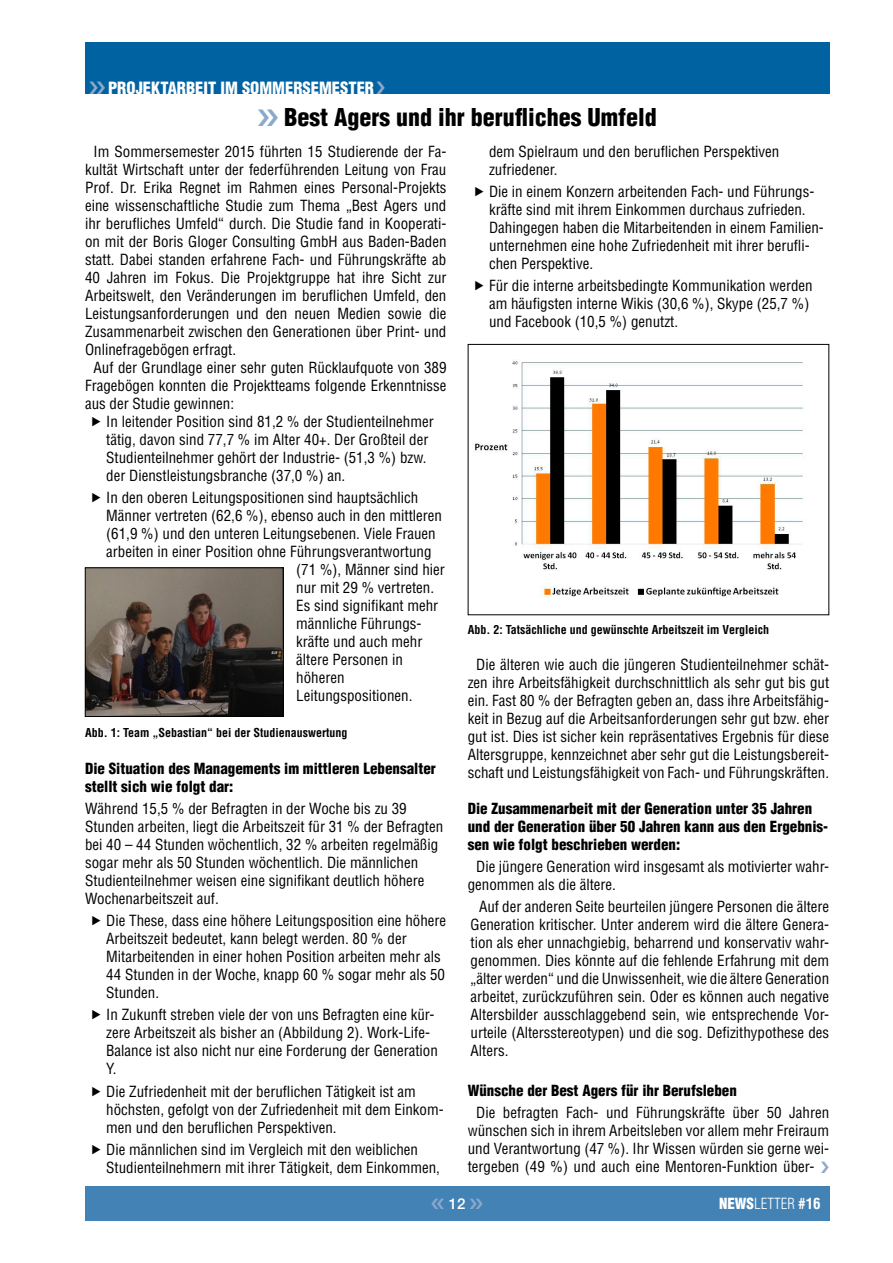
<style>
.page{position:relative;width:893px;height:1263px;background:#fff}
.page>*{position:absolute;margin:0;border:0;box-sizing:border-box;transform-origin:0 0}
.Head1{font:900 condensed 24px "Helvetica";color:#000}
.t1{font:900 condensed 16.5px "Helvetica";color:#fff}
.FließText1{font:condensed 15px/18px "Helvetica";color:#000}
.Aufzählungspunkte__l{font:condensed 15px/18px "Helvetica";color:#000}
.FließText1_ohne_Einz{font:900 condensed 15px/18px "Helvetica";color:#000}
.t2{font:300 condensed 15px "Helvetica";color:#fff}
.t3{font:500 15px "Helvetica Neue";color:#fff}
.BU{font:700 condensed 12px "Helvetica";color:#000}
.s1{font-weight:900}
.s2{font-weight:700}
</style>
<div class="page">
<div style="left:85px;top:1186px;width:744px;height:34px;background:#4382b5"></div>
<img style="left:87px;top:570px;width:194px;height:145px">
<div style="left:85px;top:568px;width:198px;height:149px;border:1px solid #000"></div>
<img style="left:475px;top:361px;width:328px;height:237px">
<div style="left:85px;top:43px;width:744px;height:51px;background:#0062a0"></div>
<p class="t1" style="left:108px;top:77px;width:267px">PROJEKTARBEIT IM SOMMERSEMESTER</p>
<p class="Head1" style="left:284px;top:102px;width:374px">Best Agers und ihr berufliches Umfeld</p>
<p class="FließText1" style="left:85px;top:142px;width:363px;text-align:justify;text-indent:9px">Im Sommersemester 2015 führten 15 Studierende der Fa&shy;kultät Wirtschaft unter der federführenden Leitung von Frau Prof. Dr. Erika Regnet im Rahmen eines Personal-Projekts eine wissenschaftliche Studie zum Thema „Best Agers und ihr berufliches Umfeld“ durch. Die Studie fand in Kooperati&shy;on mit der Boris Gloger Consulting GmbH aus Baden-Baden statt. Dabei standen erfahrene Fach- und Führungskräfte ab 40 Jahren im Fokus. Die Projektgruppe hat ihre Sicht zur Arbeitswelt, den Veränderungen im beruflichen Umfeld, den Leistungsanforderungen und den neuen Medien sowie die Zusammenarbeit zwischen den Generationen über Print- und Onlinefragebögen erfragt.</p>
<p class="FließText1" style="left:85px;top:358px;width:363px;text-align:justify;text-indent:9px">Auf der Grundlage einer sehr guten Rücklaufquote von 389<br>Fragebögen konnten die Projektteams folgende Erkenntnisse aus der Studie gewinnen:</p>
<p class="FließText1" style="left:106px;top:412px;width:329px">In leitender Position sind 81,2 % der Studienteilnehmer tätig, davon sind 77,7 % im Alter 40+. Der Großteil der Studienteilnehmer gehört der Industrie- (51,3 %) bzw. der Dienstleistungsbranche (37,0 %) an.</p>
<p class="FließText1" style="left:106px;top:488px;width:313px">In den oberen Leitungspositionen sind hauptsächlich</p>
<p class="FließText1" style="left:106px;top:506px;width:337px">Männer vertreten (62,6 %), ebenso auch in den mittleren</p>
<p class="FließText1" style="left:106px;top:524px;width:331px">(61,9 %) und den unteren Leitungsebenen. Viele Frauen</p>
<p class="FließText1" style="left:106px;top:542px;width:327px">arbeiten in einer Position ohne Führungsverantwortung</p>
<p class="FließText1" style="left:296px;top:560px;width:150px">(71 %), Männer sind hier</p>
<p class="FließText1" style="left:296px;top:578px;width:139px">nur mit 29 % vertreten.</p>
<p class="FließText1" style="left:296px;top:596px;width:144px">Es sind signifikant mehr</p>
<p class="FließText1" style="left:296px;top:614px;width:127px">männliche Führungs-</p>
<p class="FließText1" style="left:296px;top:632px;width:128px">kräfte und auch mehr</p>
<p class="FließText1" style="left:296px;top:650px;width:108px">ältere Personen in</p>
<p class="FließText1" style="left:296px;top:668px;width:50px">höheren</p>
<p class="FließText1" style="left:296px;top:686px;width:118px">Leitungspositionen.</p>
<p class="BU" style="left:85px;top:726px;width:264px">Abb. 1: Team „Sebastian“ bei der Studienauswertung</p>
<p class="FließText1_ohne_Einz" style="left:85px;top:759px;width:352px">Die Situation des Managements im mittleren Lebensalter stellt sich wie folgt dar:</p>
<p class="Aufzählungspunkte__l" style="left:85px;top:799px;width:360px">Während 15,5 % der Befragten in der Woche bis zu 39<br>Stunden arbeiten, liegt die Arbeitszeit für 31 % der Befragten bei 40 – 44 Stunden wöchentlich, 32 % arbeiten regelmäßig sogar mehr als 50 Stunden wöchentlich. Die männlichen Studienteilnehmer weisen eine signifikant deutlich höhere Wochenarbeitszeit auf.</p>
<p class="FließText1" style="left:106px;top:911px;width:341px">Die These, dass eine höhere Leitungsposition eine höhere Arbeitszeit bedeutet, kann belegt werden. 80 % der Mitarbeitenden in einer hohen Position arbeiten mehr als 44 Stunden in der Woche, knapp 60 % sogar mehr als 50<br>Stunden.</p>
<p class="FließText1" style="left:106px;top:1005px;width:333px">In Zukunft streben viele der von uns Befragten eine kür&shy;zere Arbeitszeit als bisher an (Abbildung 2). Work-Life-Balance ist also nicht nur eine Forderung der Generation Y.</p>
<p class="FließText1" style="left:106px;top:1082px;width:339px">Die Zufriedenheit mit der beruflichen Tätigkeit ist am höchsten, gefolgt von der Zufriedenheit mit dem Einkom&shy;men und den beruflichen Perspektiven.</p>
<p class="FließText1" style="left:106px;top:1140px;width:335px">Die männlichen sind im Vergleich mit den weiblichen<br>Studienteilnehmern mit ihrer Tätigkeit, dem Einkommen,</p>
<p class="FließText1" style="left:489px;top:142px;width:292px">dem Spielraum und den beruflichen Perspektiven zufriedener.</p>
<p class="FließText1" style="left:489px;top:182px;width:336px">Die in einem Konzern arbeitenden Fach- und Führungs&shy;kräfte sind mit ihrem Einkommen durchaus zufrieden.<br>Dahingegen haben die Mitarbeitenden in einem Familien&shy;unternehmen eine hohe Zufriedenheit mit ihrer berufli&shy;chen Perspektive.</p>
<p class="FließText1" style="left:489px;top:276px;width:325px">Für die interne arbeitsbedingte Kommunikation werden am häufigsten interne Wikis (30,6 %), Skype (25,7 %) und Facebook (10,5 %) genutzt.</p>
<p class="BU" style="left:468px;top:622px;width:303px">Abb. 2: Tatsächliche und gewünschte Arbeitszeit im Vergleich</p>
<p class="FließText1" style="left:468px;top:655px;width:363px;text-align:center">Die älteren wie auch die jüngeren Studienteilnehmer schät&shy;zen ihre Arbeitsfähigkeit durchschnittlich als sehr gut bis gut ein. Fast 80 % der Befragten geben an, dass ihre Arbeitsfähig&shy;keit in Bezug auf die Arbeitsanforderungen sehr gut bzw. eher gut ist. Dies ist sicher kein repräsentatives Ergebnis für diese Altersgruppe, kennzeichnet aber sehr gut die Leistungsbereit&shy;schaft und Leistungsfähigkeit von Fach- und Führungskräften.</p>
<p class="FließText1_ohne_Einz" style="left:468px;top:799px;width:362px">Die Zusammenarbeit mit der Generation unter 35 Jahren und der Generation über 50 Jahren kann aus den Ergebnis&shy;sen wie folgt beschrieben werden:</p>
<p class="Aufzählungspunkte__l" style="left:468px;top:857px;width:363px;text-indent:9px">Die jüngere Generation wird insgesamt als motivierter wahr&shy;genommen als die ältere.</p>
<p class="Aufzählungspunkte__l" style="left:470px;top:897px;width:360px;text-align:justify;text-indent:9px">Auf der anderen Seite beurteilen jüngere Personen die ältere Generation kritischer. Unter anderem wird die ältere Genera&shy;tion als eher unnachgiebig, beharrend und konservativ wahr&shy;genommen. Dies könnte auf die fehlende Erfahrung mit dem „älter werden“ und die Unwissenheit, wie die ältere Generation arbeitet, zurückzuführen sein. Oder es können auch negative Altersbilder ausschlaggebend sein, wie entsprechende Vor&shy;urteile (Altersstereotypen) und die sog. Defizithypothese des Alters.</p>
<p class="FließText1_ohne_Einz" style="left:468px;top:1081px;width:271px">Wünsche der Best Agers für ihr Berufsleben</p>
<p class="FließText1" style="left:468px;top:1103px;width:363px;text-align:justify;text-indent:9px">Die befragten Fach- und Führungskräfte über 50 Jahren wünschen sich in ihrem Arbeitsleben vor allem mehr Freiraum und Verantwortung (47 %). Ihr Wissen würden sie gerne wei&shy;tergeben (49 %) und auch eine Mentoren-Funktion über-</p>
<p class="t3" style="left:449px;top:1194px;width:18px">12</p>
<p class="t2" style="left:719px;top:1194px;width:103px"><span class="s1">NEWS</span>LETTER <span class="s2">#16</span></p>
</div>
